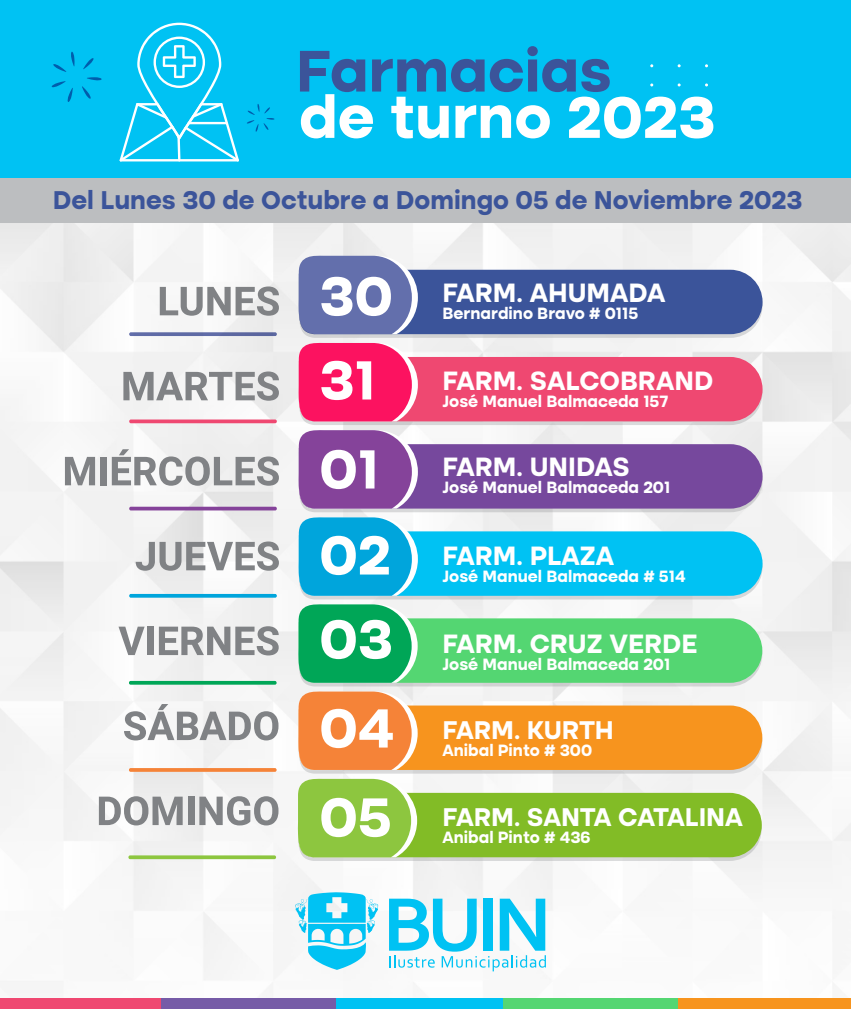
<style>
.page{position:relative;width:851px;height:1009px;background:#fff}
.page>*{position:absolute;margin:0;border:0;box-sizing:border-box;transform-origin:0 0}
.t1{font:700 60.7px "Altone Trial";color:#fff}
.t2{font:700 60.7px "Altone Trial";color:#3b549a}
.t3{font:700 57px "Altone Trial";color:#fff}
.t4{font:700 26.8px "Altone Trial";color:#fff}
.t5{font:700 26px "Altone Trial";color:#3b549a}
.t6{font:700 25.9px "Altone Trial";color:#fff}
.t7{font:700 16.6px "Altone Trial";color:#fff}
</style>
<div class="page">
<img style="left:0;top:223px;width:850px;height:776px">
<div style="left:0;top:999px;width:173px;height:10px;background:#ef4871"></div>
<div style="left:161px;top:999px;width:181px;height:10px;background:#765ba7"></div>
<div style="left:336px;top:999px;width:181px;height:10px;background:#00c2f3"></div>
<div style="left:502px;top:999px;width:181px;height:10px;background:#54d672"></div>
<div style="left:678px;top:999px;width:172px;height:10px;background:#f7941e"></div>
<div style="left:0;top:0;width:850px;height:184px;background:#00c2f3"></div>
<svg style="left:160px;top:286px;width:119px;height:30px"></svg>
<svg style="left:123px;top:371px;width:156px;height:30px"></svg>
<svg style="left:65px;top:457px;width:30px;height:28px"></svg>
<div style="left:100px;top:457px;width:6px;height:28px;background:#808285"></div>
<svg style="left:112px;top:449px;width:167px;height:37px"></svg>
<svg style="left:136px;top:541px;width:143px;height:30px"></svg>
<svg style="left:295px;top:892px;width:83px;height:78px"></svg>
<svg style="left:389px;top:899px;width:157px;height:72px"></svg>
<svg style="left:119px;top:23px;width:120px;height:138px"></svg>
<div style="left:0;top:179px;width:850px;height:44px;background:#bcbec0"></div>
<svg style="left:129px;top:332px;width:148px;height:4px"></svg>
<svg style="left:128px;top:420px;width:149px;height:3px"></svg>
<svg style="left:128px;top:507px;width:149px;height:3px"></svg>
<svg style="left:128px;top:594px;width:149px;height:4px"></svg>
<svg style="left:82px;top:77px;width:20px;height:22px"></svg>
<svg style="left:51px;top:81px;width:22px;height:21px"></svg>
<svg style="left:53px;top:52px;width:22px;height:20px"></svg>
<svg style="left:83px;top:58px;width:11px;height:11px"></svg>
<svg style="left:247px;top:104px;width:27px;height:28px"></svg>
<svg style="left:118px;top:627px;width:27px;height:28px"></svg>
<div style="left:147px;top:627px;width:7px;height:28px;background:#808285"></div>
<svg style="left:159px;top:626px;width:120px;height:29px"></svg>
<svg style="left:124px;top:704px;width:154px;height:36px"></svg>
<svg style="left:99px;top:796px;width:84px;height:29px"></svg>
<div style="left:188px;top:797px;width:6px;height:28px;background:#808285"></div>
<svg style="left:199px;top:796px;width:79px;height:29px"></svg>
<svg style="left:128px;top:681px;width:149px;height:4px"></svg>
<svg style="left:128px;top:768px;width:149px;height:4px"></svg>
<svg style="left:128px;top:855px;width:149px;height:4px"></svg>
<svg style="left:298px;top:254px;width:464px;height:607px"></svg>
<h1 class="t2" style="left:295px;top:44px;width:317px">Farmacias</h1>
<h1 class="t1" style="left:299px;top:90px;width:418px">de turno 2023</h1>
<h3 class="t5" style="left:53px;top:189px;width:751px">Del Lunes 30 de Octubre a Domingo 05 de Noviembre 2023</h3>
<h2 class="t3" style="left:319px;top:271px;width:75px">30</h2>
<h2 class="t3" style="left:319px;top:355px;width:58px">31</h2>
<h2 class="t3" style="left:319px;top:444px;width:61px">01</h2>
<h2 class="t3" style="left:319px;top:530px;width:73px">02</h2>
<h2 class="t3" style="left:319px;top:614px;width:75px">03</h2>
<h2 class="t3" style="left:319px;top:703px;width:77px">04</h2>
<h2 class="t3" style="left:319px;top:792px;width:74px">05</h2>
<h3 class="t4" style="left:442px;top:280px;width:224px">FARM. AHUMADA</h3>
<p class="t7" style="left:442px;top:306px;width:197px">Bernardino Bravo # 0115</p>
<h3 class="t4" style="left:442px;top:368px;width:272px">FARM. SALCOBRAND</h3>
<p class="t7" style="left:442px;top:394px;width:227px">José Manuel Balmaceda 157</p>
<h3 class="t4" style="left:442px;top:454px;width:189px">FARM. UNIDAS</h3>
<p class="t7" style="left:442px;top:480px;width:229px">José Manuel Balmaceda 201</p>
<h3 class="t4" style="left:442px;top:543px;width:173px">FARM. PLAZA</h3>
<p class="t7" style="left:442px;top:569px;width:245px">José Manuel Balmaceda # 514</p>
<h3 class="t4" style="left:442px;top:631px;width:257px">FARM. CRUZ VERDE</h3>
<p class="t7" style="left:442px;top:657px;width:229px">José Manuel Balmaceda 201</p>
<h3 class="t6" style="left:442px;top:718px;width:173px">FARM. KURTH</h3>
<p class="t7" style="left:442px;top:743px;width:151px">Anibal Pinto # 300</p>
<h3 class="t6" style="left:442px;top:805px;width:302px">FARM. SANTA CATALINA</h3>
<p class="t7" style="left:442px;top:830px;width:150px">Anibal Pinto # 436</p>
</div>
